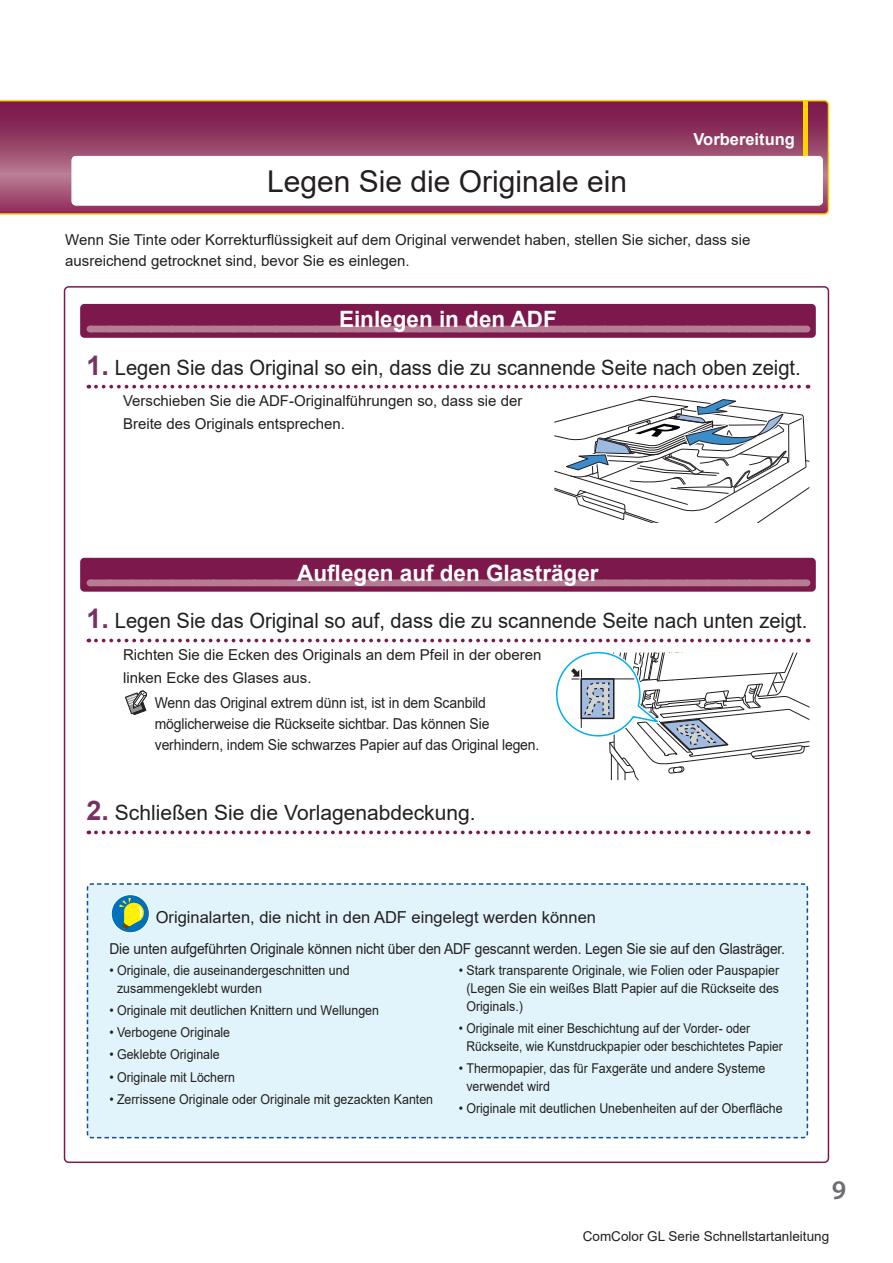
<style>
.page{position:relative;width:893px;height:1263px;background:#fff}
.page>*{position:absolute;margin:0;border:0;box-sizing:border-box;transform-origin:0 0}
.t1{font:30px "Arial";color:#231f20}
.t2{font:600 27px "Myriad Pro";color:#6c6d70}
.t3{font:700 22.5px "Arial";color:#fff}
.t4{font:21px "Arial";color:#231f20;scale:.96 1}
.t5{font:21px "Arial";color:#231f20}
.t6{font:16.5px "Arial";color:#231f20}
.t7{font:700 16.5px "Arial";color:#fff}
.t8{font:15px/22.5px "Arial";color:#231f20}
.t9{font:15px/21px "Arial";color:#231f20;scale:.93 1}
.t10{font:15px "Arial";color:#231f20;scale:.92 1}
.t11{font:13.5px/18px "Arial";color:#231f20;scale:.92 1}
.t12{font:13.5px/18px "Arial";color:#231f20;scale:.89 1}
.t13{font:13.5px "Arial";color:#231f20}
.s1{font-weight:700;font-size:27px;color:#763362}
</style>
<div class="page">
<svg style="left:0;top:100px;width:829px;height:115px;background:#943d5d"></svg>
<div style="left:803px;top:100px;width:5px;height:56px;background:#fed304"></div>
<div style="left:86px;top:883px;width:723px;height:256px;background:#e1f4fc"></div>
<div style="left:80px;top:304px;width:736px;height:34px;background:#7d184d;border-radius:4px"></div>
<div style="left:90px;top:326px;width:716px;height:6px;background:#b47d94"></div>
<svg style="left:96px;top:385px;width:712px;height:3px"></svg>
<div style="left:80px;top:558px;width:736px;height:34px;background:#7d184d;border-radius:4px"></div>
<div style="left:90px;top:579px;width:716px;height:7px;background:#b47d94"></div>
<svg style="left:110px;top:579px;width:686px;height:1px"></svg>
<svg style="left:96px;top:639px;width:712px;height:3px"></svg>
<svg style="left:96px;top:830px;width:712px;height:4px"></svg>
<svg style="left:554px;top:395px;width:255px;height:128px"></svg>
<svg style="left:125px;top:691px;width:22px;height:24px"></svg>
<svg style="left:556px;top:651px;width:253px;height:129px"></svg>
<div style="left:72px;top:156px;width:751px;height:49px;background:#fff;border-radius:4px"></div>
<p class="t7" style="left:693px;top:128px;width:103px">Vorbereitung</p>
<h1 class="t1" style="left:267px;top:160px;width:362px">Legen Sie die Originale ein</h1>
<p class="t8" style="left:65px;top:229px;width:687px;line-height:21px">Wenn Sie Tinte oder Korrekturflüssigkeit auf dem Original verwendet haben, stellen Sie sicher, dass sie ausreichend getrocknet sind, bevor Sie es einlegen.</p>
<h3 class="t3" style="left:339px;top:303px;width:219px">Einlegen in den ADF</h3>
<h3 class="t4" style="left:87px;top:353px;width:745px"><span class="s1">1.</span> Legen Sie das Original so ein, dass die zu scannende Seite nach oben zeigt.</h3>
<p class="t8" style="left:123px;top:390px;width:401px">Verschieben Sie die ADF-Originalführungen so, dass sie der<br>Breite des Originals entsprechen.</p>
<h3 class="t3" style="left:297px;top:557px;width:303px">Auflegen auf den Glasträger</h3>
<h3 class="t4" style="left:87px;top:607px;width:752px"><span class="s1">1.</span> Legen Sie das Original so auf, dass die zu scannende Seite nach unten zeigt.</h3>
<p class="t8" style="left:123px;top:644px;width:420px">Richten Sie die Ecken des Originals an dem Pfeil in der oberen linken Ecke des Glases aus.</p>
<p class="t9" style="left:155px;top:692px;width:415px">Wenn das Original extrem dünn ist, ist in dem Scanbild möglicherweise die Rückseite sichtbar. Das können Sie verhindern, indem Sie schwarzes Papier auf das Original legen.</p>
<h3 class="t5" style="left:87px;top:798px;width:391px"><span class="s1">2.</span> Schließen Sie die Vorlagenabdeckung.</h3>
<p class="t6" style="left:156px;top:906px;width:442px">Originalarten, die nicht in den ADF eingelegt werden können</p>
<p class="t10" style="left:109px;top:938px;width:736px">Die unten aufgeführten Originale können nicht über den ADF gescannt werden. Legen Sie sie auf den Glasträger.</p>
<p class="t11" style="left:117px;top:961px;width:254px;text-indent:-8px">• Originale, die auseinandergeschnitten und zusammengeklebt wurden</p>
<p class="t11" style="left:109px;top:1001px;width:295px">• Originale mit deutlichen Knittern und Wellungen</p>
<p class="t11" style="left:109px;top:1023px;width:133px">• Verbogene Originale</p>
<p class="t11" style="left:109px;top:1045px;width:121px">• Geklebte Originale</p>
<p class="t11" style="left:109px;top:1068px;width:138px">• Originale mit Löchern</p>
<p class="t11" style="left:109px;top:1090px;width:353px">• Zerrissene Originale oder Originale mit gezackten Kanten</p>
<p class="t11" style="left:466px;top:961px;width:341px;text-align:justify;text-indent:-8px">• Stark transparente Originale, wie Folien oder Pauspapier (Legen Sie ein weißes Blatt Papier auf die Rückseite des Originals.)</p>
<p class="t12" style="left:466px;top:1019px;width:357px;text-indent:-7px">• Originale mit einer Beschichtung auf der Vorder- oder<br>Rückseite, wie Kunstdruckpapier oder beschichtetes Papier</p>
<p class="t11" style="left:466px;top:1059px;width:326px;text-indent:-8px">• Thermopapier, das für Faxgeräte und andere Systeme verwendet wird</p>
<p class="t11" style="left:459px;top:1099px;width:353px">• Originale mit deutlichen Unebenheiten auf der Oberfläche</p>
<h2 class="t2" style="left:832px;top:1173px;width:16px">9</h2>
<p class="t13" style="left:583px;top:1226px;width:248px">ComColor GL Serie Schnellstartanleitung</p>
</div>
